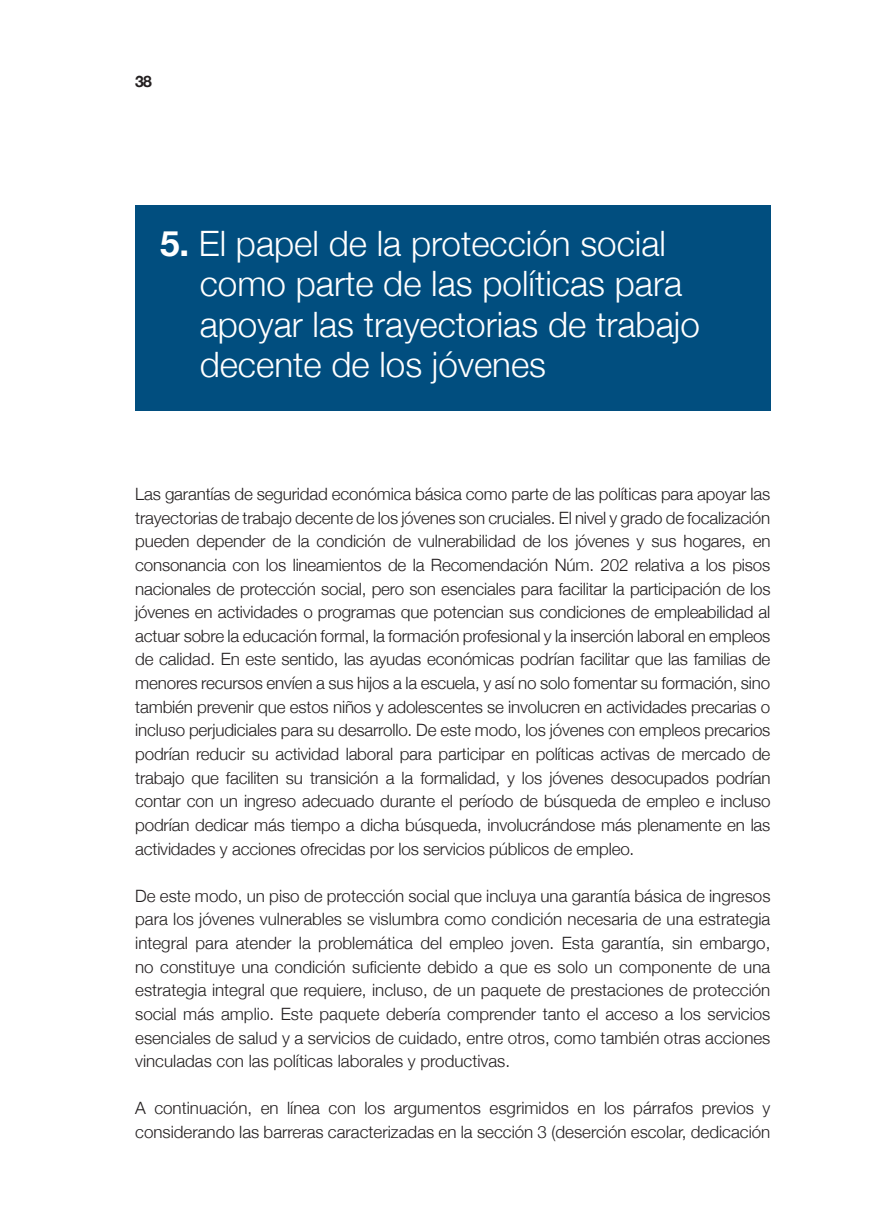
<style>
.page{position:relative;width:869px;height:1231px;background:#fff}
.page>*{position:absolute;margin:0;border:0;box-sizing:border-box;transform-origin:0 0}
.t1{font:300 35px/40.2px "Helvetica Neue";color:#fff}
.t2{font:300 16.97px/23.6px "Helvetica Neue";color:#231f20;text-align:justify}
.t3{font:700 15.75px "Helvetica Neue";color:#231f20}
.s1{font-weight:700}
</style>
<div class="page">
<div style="left:135px;top:205px;width:635px;height:205px;background:#014e7f"></div>
<p class="t3" style="left:135px;top:72px;width:18px">38</p>
<h1 class="t1" style="left:200px;top:223px;width:501px;text-indent:-40px"><span class="s1">5.</span> El papel de la protección social como parte de las políticas para apoyar las trayectorias de trabajo decente de los jóvenes</h1>
<p class="t2" style="left:135px;top:482px;width:637px">Las garantías de seguridad económica básica como parte de las políticas para apoyar las trayectorias de trabajo decente de los jóvenes son cruciales. El nivel y grado de focalización pueden depender de la condición de vulnerabilidad de los jóvenes y sus hogares, en consonancia con los lineamientos de la Recomendación Núm. 202 relativa a los pisos nacionales de protección social, pero son esenciales para facilitar la participación de los jóvenes en actividades o programas que potencian sus condiciones de empleabilidad al actuar sobre la educación formal, la formación profesional y la inserción laboral en empleos de calidad. En este sentido, las ayudas económicas podrían facilitar que las familias de menores recursos envíen a sus hijos a la escuela, y así no solo fomentar su formación, sino también prevenir que estos niños y adolescentes se involucren en actividades precarias o incluso perjudiciales para su desarrollo. De este modo, los jóvenes con empleos precarios podrían reducir su actividad laboral para participar en políticas activas de mercado de trabajo que faciliten su transición a la formalidad, y los jóvenes desocupados podrían contar con un ingreso adecuado durante el período de búsqueda de empleo e incluso podrían dedicar más tiempo a dicha búsqueda, involucrándose más plenamente en las actividades y acciones ofrecidas por los servicios públicos de empleo.</p>
<p class="t2" style="left:135px;top:884px;width:637px">De este modo, un piso de protección social que incluya una garantía básica de ingresos para los jóvenes vulnerables se vislumbra como condición necesaria de una estrategia integral para atender la problemática del empleo joven. Esta garantía, sin embargo, no constituye una condición suficiente debido a que es solo un componente de una estrategia integral que requiere, incluso, de un paquete de prestaciones de protección social más amplio. Este paquete debería comprender tanto el acceso a los servicios esenciales de salud y a servicios de cuidado, entre otros, como también otras acciones vinculadas con las políticas laborales y productivas.</p>
<p class="t2" style="left:135px;top:1096px;width:636px">A continuación, en línea con los argumentos esgrimidos en los párrafos previos y considerando las barreras caracterizadas en la sección 3 (deserción escolar, dedicación</p>
</div>
